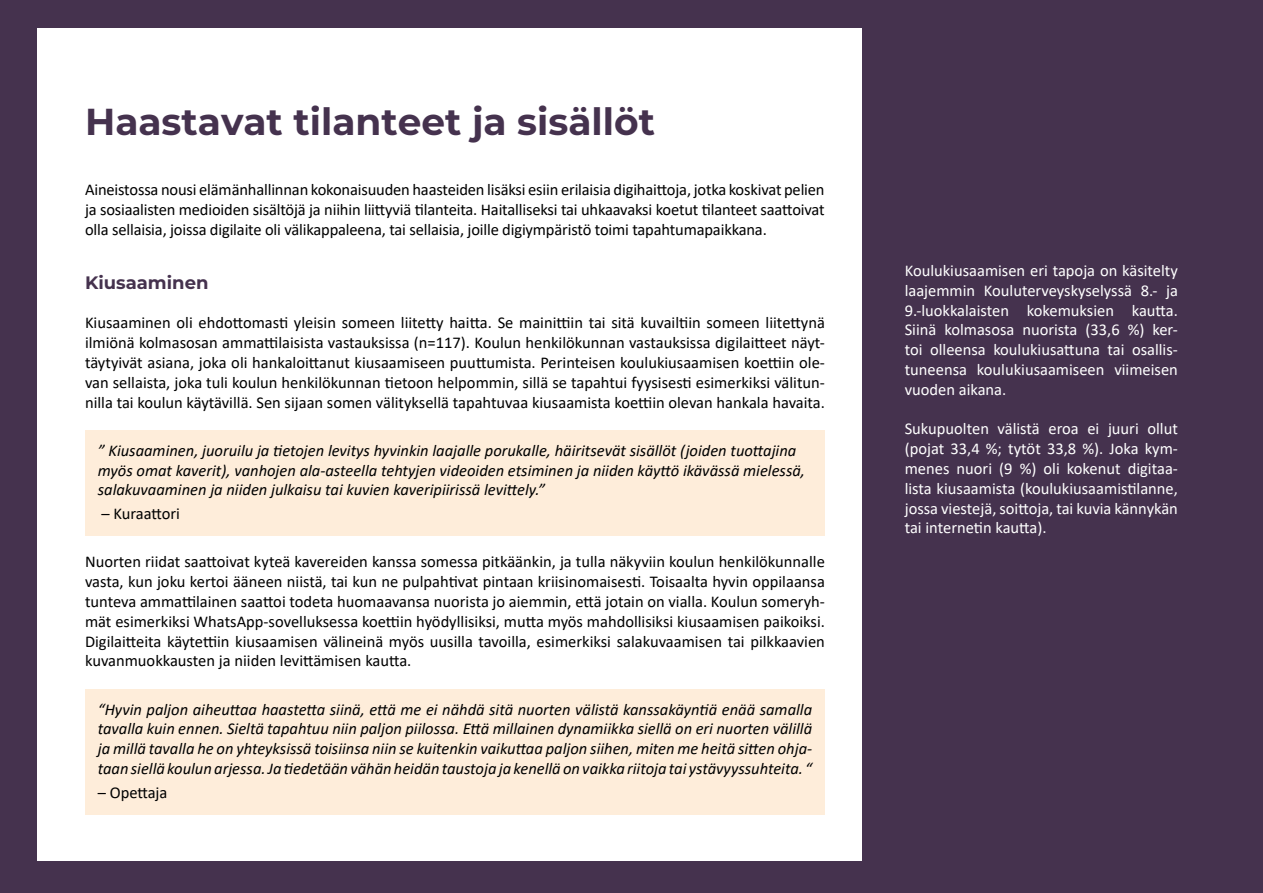
<style>
.page{position:relative;width:1263px;height:893px;background:#45324e}
.page>*{position:absolute;margin:0;border:0;box-sizing:border-box;transform-origin:0 0}
.otsikko2{font:100 37.5px "Montserrat";color:#45324e}
.Kappaletyyli_3{font:100 18px "Montserrat";color:#45324e}
.leipis{font:16.5px/19.8px "Calibri";letter-spacing:-.005em;color:#000;text-align:justify}
.dialogi{font:italic 16.5px/19.8px "Calibri";color:#000}
.leipis-2{font:16.5px/19.8px "Calibri";color:#fff;text-align:justify}
.dialogi-2{font:16.5px "Calibri";color:#000}
</style>
<div class="page">
<div style="left:37px;top:29px;width:825px;height:832px;background:#fff"></div>
<div style="left:85px;top:431px;width:740px;height:105px;background:#feedda"></div>
<div style="left:85px;top:689px;width:740px;height:126px;background:#feedda"></div>
<h2 class="otsikko2" style="left:85px;top:97px;width:571px">Haastavat tilanteet ja sisällöt</h2>
<p class="leipis" style="left:85px;top:179px;width:741px">Aineistossa nousi elämänhallinnan kokonaisuuden haasteiden lisäksi esiin erilaisia digihaittoja, jotka koskivat pelien ja sosiaalisten medioiden sisältöjä ja niihin liittyviä tilanteita. Haitalliseksi tai uhkaavaksi koetut tilanteet saattoivat olla sellaisia, joissa digilaite oli välikappaleena, tai sellaisia, joille digiympäristö toimi tapahtumapaikkana.</p>
<p class="Kappaletyyli_3" style="left:85px;top:270px;width:125px">Kiusaaminen</p>
<p class="leipis" style="left:85px;top:313px;width:741px">Kiusaaminen oli ehdottomasti yleisin someen liitetty haitta. Se mainittiin tai sitä kuvailtiin someen liitettynä ilmiönä kolmasosan ammattilaisista vastauksissa (n=117). Koulun henkilökunnan vastauksissa digilaitteet näyt&shy;täytyivät asiana, joka oli hankaloittanut kiusaamiseen puuttumista. Perinteisen koulukiusaamisen koettiin ole&shy;van sellaista, joka tuli koulun henkilökunnan tietoon helpommin, sillä se tapahtui fyysisesti esimerkiksi välitun&shy;nilla tai koulun käytävillä. Sen sijaan somen välityksellä tapahtuvaa kiusaamista koettiin olevan hankala havaita.</p>
<p class="dialogi" style="left:98px;top:440px;width:709px">” Kiusaaminen, juoruilu ja tietojen levitys hyvinkin laajalle porukalle, häiritsevät sisällöt (joiden tuottajina myös omat kaverit), vanhojen ala-asteella tehtyjen videoiden etsiminen ja niiden käyttö ikävässä mielessä, salakuvaaminen ja niiden julkaisu tai kuvien kaveripiirissä levittely.”</p>
<p class="dialogi-2" style="left:102px;top:502px;width:80px">– Kuraattori</p>
<p class="leipis" style="left:85px;top:552px;width:741px">Nuorten riidat saattoivat kyteä kavereiden kanssa somessa pitkäänkin, ja tulla näkyviin koulun henkilökunnalle vasta, kun joku kertoi ääneen niistä, tai kun ne pulpahtivat pintaan kriisinomaisesti. Toisaalta hyvin oppilaansa tunteva ammattilainen saattoi todeta huomaavansa nuorista jo aiemmin, että jotain on vialla. Koulun someryh&shy;mät esimerkiksi WhatsApp-sovelluksessa koettiin hyödyllisiksi, mutta myös mahdollisiksi kiusaamisen paikoiksi.<br>Digilaitteita käytettiin kiusaamisen välineinä myös uusilla tavoilla, esimerkiksi salakuvaamisen tai pilkkaavien kuvanmuokkausten ja niiden levittämisen kautta.</p>
<p class="dialogi" style="left:98px;top:698px;width:716px;text-align:justify">“Hyvin paljon aiheuttaa haastetta siinä, että me ei nähdä sitä nuorten välistä kanssakäyntiä enää samalla tavalla kuin ennen. Sieltä tapahtuu niin paljon piilossa. Että millainen dynamiikka siellä on eri nuorten välillä ja millä tavalla he on yhteyksissä toisiinsa niin se kuitenkin vaikuttaa paljon siihen, miten me heitä sitten ohja&shy;taan siellä koulun arjessa. Ja tiedetään vähän heidän taustoja ja kenellä on vaikka riitoja tai ystävyyssuhteita. “</p>
<p class="dialogi-2" style="left:98px;top:781px;width:71px">– Opettaja</p>
<p class="leipis-2" style="left:905px;top:260px;width:275px">Koulukiusaamisen eri tapoja on käsitelty laajemmin Kouluterveyskyselyssä 8.- ja 9.-luokkalaisten kokemuksien kautta.<br>Siinä kolmasosa nuorista (33,6 %) ker&shy;toi olleensa koulukiusattuna tai osallis&shy;tuneensa koulukiusaamiseen viimeisen vuoden aikana.</p>
<p class="leipis-2" style="left:905px;top:419px;width:275px">Sukupuolten välistä eroa ei juuri ollut (pojat 33,4 %; tytöt 33,8 %). Joka kym&shy;menes nuori (9 %) oli kokenut digitaa&shy;lista kiusaamista (koulukiusaamistilanne, jossa viestejä, soittoja, tai kuvia kännykän tai internetin kautta).</p>
</div>
